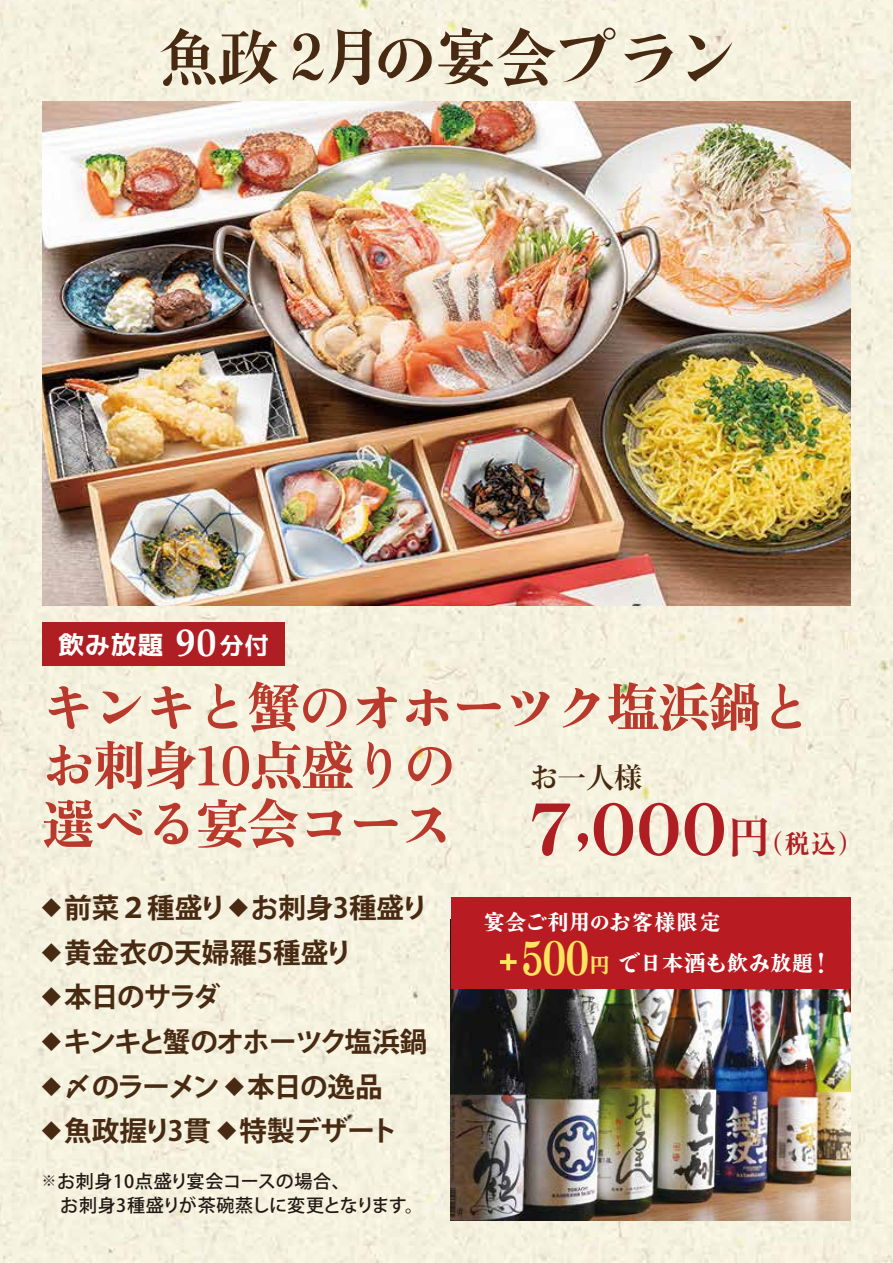
<style>
.page{position:relative;width:893px;height:1263px;background:#fff}
.page>*{position:absolute;margin:0;border:0;box-sizing:border-box;transform-origin:0 0}
.t1{font:800 69.45px "Shippori Mincho";color:#af1e23}
.t2{font:60.9px "TA mincho gf 03";color:#482912}
.t3{font:53.4px/58.3px "Zen Antique";letter-spacing:-.04em;color:#b93a2c}
.t4{font:700 28.2px "Koz Min Pr 6 N";color:#472911}
.t5{font:700 27.6px "Koz Go Pr 6 N";color:#482a13}
.t6{font:700 27.6px "Koz Go Pr 6 N";letter-spacing:-.025em;color:#482a13}
.t7{font:700 27.6px "Koz Go Pr 6 N";letter-spacing:-.07em;color:#482a13}
.t8{font:700 27.6px "Koz Go Pr 6 N";letter-spacing:-.05em;color:#482a13}
.t9{font:25.5px "mplus 1 c bold";color:#fff}
.t10{font:21.3px/41px "TA mincho gf 02";letter-spacing:.02em;color:#fff}
.t11{font:500 18px/24.8px "Koz Go Pr 6 N";letter-spacing:.03em;color:#221815}
.s1{font-family:"Book Antiqua";font-weight:700;font-size:38.85px}
.s2{font-size:24px}
.s3{font-size:42.75px}
.s4{font-weight:700;font-size:25.2px}
.s5{font-size:19.35px}
.s6{font-size:14.4px}
.s7{font-size:19.2px}
.s8{font-size:43.95px;color:#ffe55f}
</style>
<div class="page">
<img style="left:0;top:0;width:893px;height:1263px">
<img style="left:43px;top:102px;width:807px;height:504px">
<img style="left:451px;top:988px;width:399px;height:232px">
<div style="left:43px;top:622px;width:242px;height:43px;background:#af1e23"></div>
<div style="left:451px;top:897px;width:400px;height:91px;background:#b81c22"></div>
<svg style="left:500px;top:960px;width:17px;height:4px"></svg>
<svg style="left:506px;top:954px;width:4px;height:16px"></svg>
<h2 class="t2" style="left:157px;top:25px;width:584px">魚政2月の宴会プラン</h2>
<h3 class="t9" style="left:58px;top:627px;width:212px">飲み放題 <span class="s1">90</span><span class="s2">分付</span></h3>
<h3 class="t3" style="left:42px;top:680px;width:772px">キンキと蟹のオホーツク塩浜鍋とお刺身10点盛りの<br>選べる宴会コース</h3>
<h3 class="t4" style="left:530px;top:762px;width:114px">お一人様</h3>
<h1 class="t1" style="left:528px;top:786px;width:336px">7,000<span class="s3">円</span><span class="s4">（税込）</span></h1>
<h3 class="t5" style="left:42px;top:892px;width:388px"><span class="s5">◆</span> 前菜２種盛り <span class="s5">◆</span>お刺身3種盛り</h3>
<h3 class="t5" style="left:42px;top:937px;width:312px"><span class="s5">◆</span> 黄金衣の天婦羅5種盛り</h3>
<h3 class="t6" style="left:42px;top:982px;width:180px"><span class="s5">◆</span> 本日のサラダ</h3>
<h3 class="t7" style="left:42px;top:1026px;width:387px"><span class="s5">◆</span> キンキと蟹のオホーツク塩浜鍋</h3>
<h3 class="t8" style="left:42px;top:1071px;width:342px"><span class="s5">◆</span> 〆のラーメン <span class="s5">◆</span> 本日の逸品</h3>
<h3 class="t6" style="left:42px;top:1116px;width:358px"><span class="s5">◆</span> 魚政握り3貫 <span class="s5">◆</span> 特製デザート</h3>
<p class="t11" style="left:42px;top:1169px;width:383px"><span class="s6">※</span>お刺身10点盛り宴会コースの場合、<br>　お刺身3種盛りが茶碗蒸しに変更となります。</p>
<p class="t10" style="left:521px;top:902px;width:312px;text-indent:-37px">宴会<span class="s7">ご</span>利用<span class="s7">の</span>お客様限定<br><span class="s8">500</span><sub>円</sub>で日本酒も飲み放題！</p>
</div>
